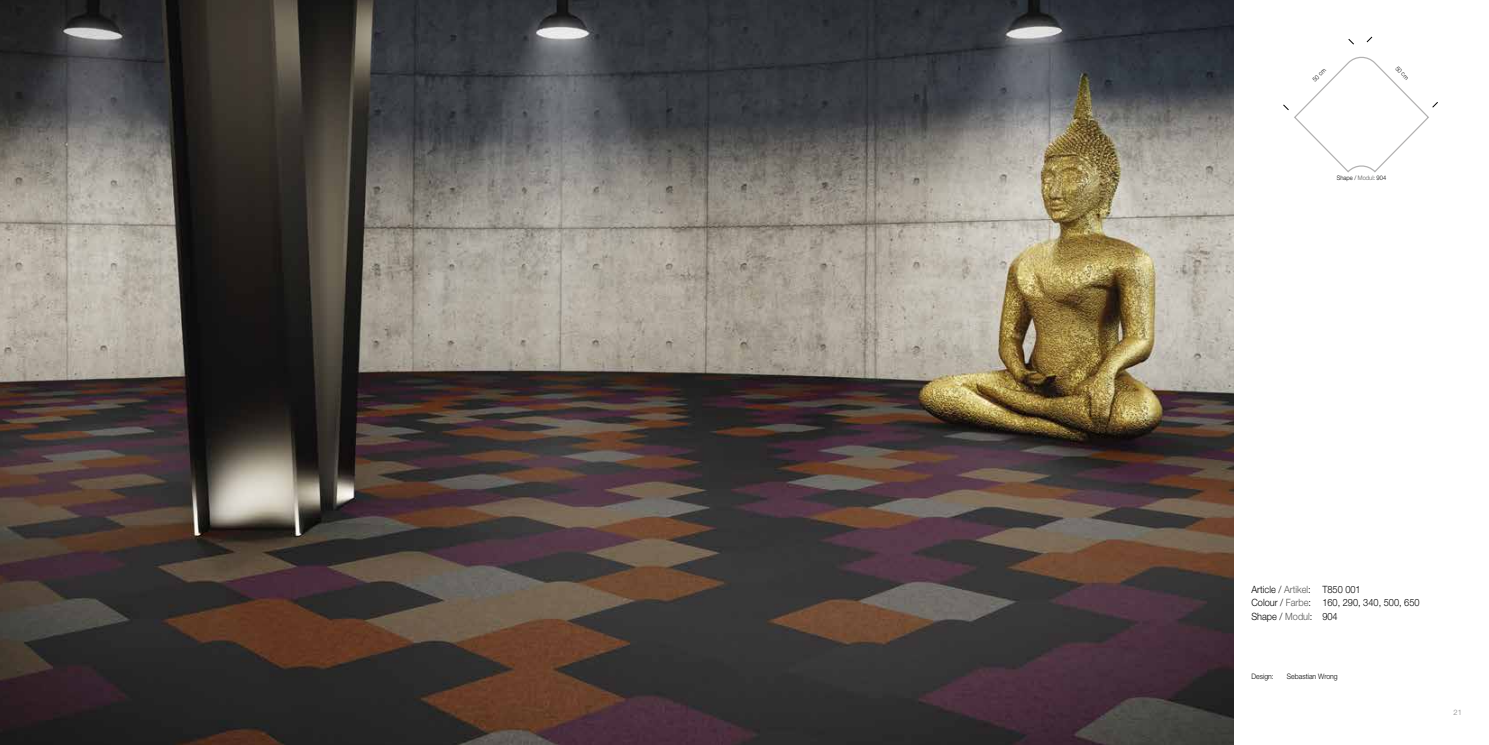
<style>
.page{position:relative;width:1489px;height:745px;background:#fff}
.page>*{position:absolute;margin:0;border:0;box-sizing:border-box;transform-origin:0 0}
.t1{font:300 10px/13.8px "Helvetica Neue LT Std";color:#000;scale:.92 1}
.t2{font:300 7.5px "Helvetica Neue LT Std";color:#000;scale:.92 1}
.t3{font:300 7.5px "Helvetica Neue LT Std";color:#878787}
.t4{font:300 6.25px "Helvetica Neue LT Std";color:#000;scale:.92 1}
.s1{color:#575756}
</style>
<div class="page">
<svg style="left:1366px;top:36px;width:6px;height:6px"></svg>
<svg style="left:1283px;top:56px;width:154px;height:117px"></svg>
<img style="left:0;top:0;width:1233px;height:744px">
<p class="t4" style="left:1310px;top:77px;width:19px;rotate:-45deg">50 cm</p>
<p class="t4" style="left:1399px;top:64px;width:19px;rotate:45deg">50 cm</p>
<p class="t4" style="left:1336px;top:174px;width:55px">Shape / <span class="s1">Modul</span>: 904</p>
<p class="t1" style="left:1251px;top:581px;width:184px">Article / <span class="s1">Artikel</span>: T850 001<br>Colour / <span class="s1">Farbe</span>: 160, 290, 340, 500, 650<br>Shape / <span class="s1">Modul</span>: 904</p>
<p class="t2" style="left:1251px;top:671px;width:26px">Design:</p>
<p class="t2" style="left:1286px;top:671px;width:57px">Sebastian Wrong</p>
<p class="t3" style="left:1453px;top:707px;width:10px">21</p>
</div>
